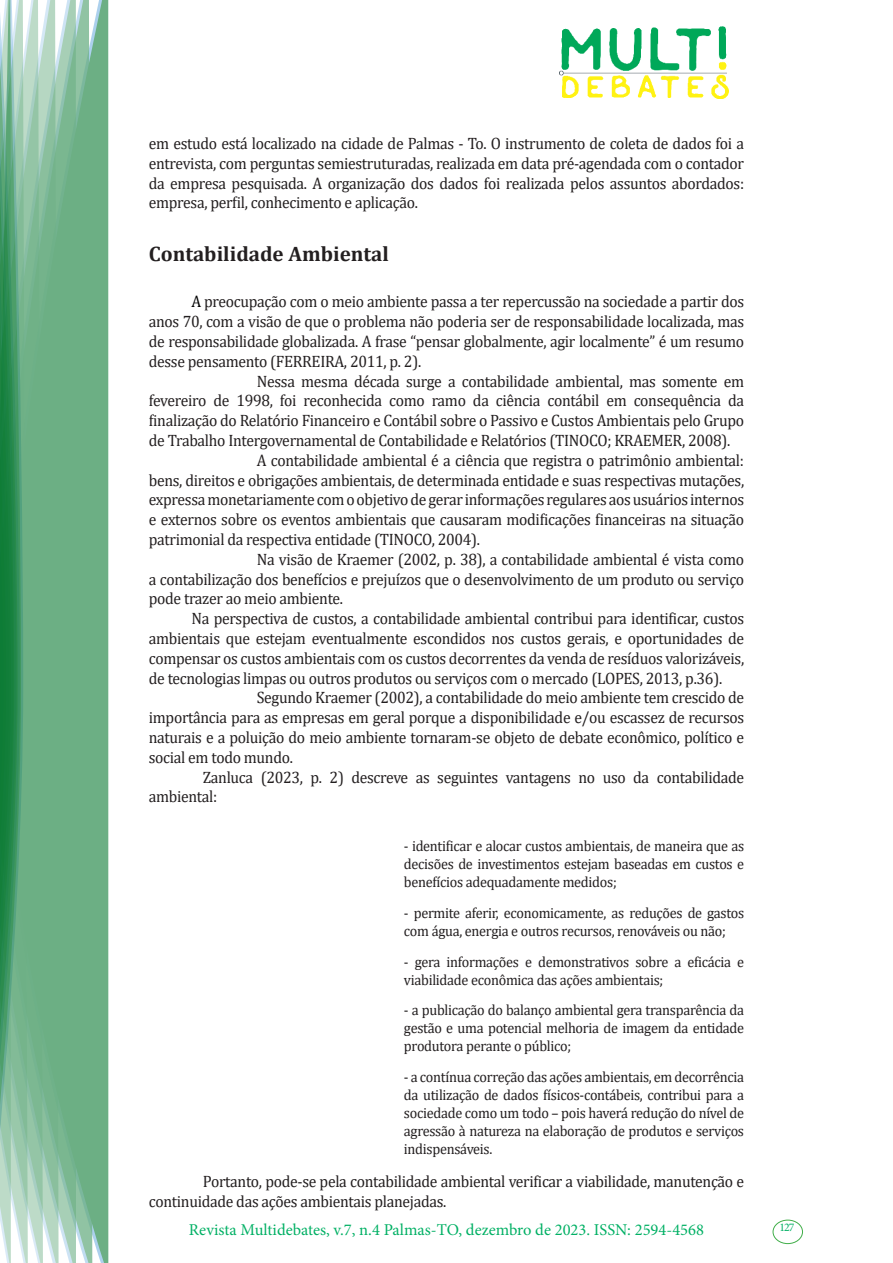
<style>
.page{position:relative;width:893px;height:1263px;background:#fff}
.page>*{position:absolute;margin:0;border:0;box-sizing:border-box;transform-origin:0 0}
.Titulo_2{font:700 21px "Cambria";color:#231f20}
.texto{font:16.5px/19.8px "Cambria";letter-spacing:-.02em;color:#231f20;text-align:justify;scale:.95 1}
.t1{font:16.5px "Minion Pro";color:#00b064}
.citacao{font:15px/18px "Cambria";letter-spacing:-.02em;color:#231f20;text-align:justify;scale:.95 1}
.t2{font:11.7px "Minion Pro";color:#00b064}
.s1{color:#000}
</style>
<div class="page">
<img style="left:559px;top:26px;width:169px;height:72px">
<div style="left:95px;top:0;width:14px;height:1263px;background:#6caf84"></div>
<svg style="left:79px;top:0;width:16px;height:1263px;background:#71b289"></svg>
<svg style="left:62px;top:0;width:17px;height:1263px;background:#75b48c"></svg>
<svg style="left:45px;top:0;width:17px;height:1263px;background:#7cb792"></svg>
<svg style="left:30px;top:0;width:15px;height:1263px;background:#80ba96"></svg>
<svg style="left:0;top:0;width:30px;height:1263px;background:#61a97f"></svg>
<div style="left:772px;top:1219px;width:31px;height:25px;border:1px solid #40ae49;border-radius:50%"></div>
<p class="texto" style="left:149px;top:133px;width:628px">em estudo está localizado na cidade de Palmas - To. O instrumento de coleta de dados foi a entrevista, com perguntas semiestruturadas, realizada em data pré-agendada com o contador da empresa pesquisada. A organização dos dados foi realizada pelos assuntos abordados: empresa, perfil, conhecimento e aplicação.</p>
<p class="Titulo_2" style="left:149px;top:239px;width:242px">Contabilidade Ambiental</p>
<p class="texto" style="left:149px;top:292px;width:628px;text-indent:43px"><span class="s1">A</span> preocupação com o meio ambiente passa a ter repercussão na sociedade a partir dos anos 70, com a visão de que o problema não poderia ser de responsabilidade localizada, mas de responsabilidade globalizada. A frase “pensar globalmente, agir localmente” é um resumo desse pensamento (FERREIRA, 2011, p. 2).</p>
<p class="texto" style="left:149px;top:371px;width:628px;text-indent:108px">Nessa mesma década surge a contabilidade ambiental, mas somente em fevereiro de 1998, foi reconhecida como ramo da ciência contábil em consequência da finalização do Relatório Financeiro e Contábil sobre o Passivo e Custos Ambientais pelo Grupo de Trabalho Intergovernamental de Contabilidade e Relatórios (TINOCO; KRAEMER, 2008).</p>
<p class="texto" style="left:149px;top:450px;width:628px;text-indent:108px">A contabilidade ambiental é a ciência que registra o patrimônio ambiental: bens, direitos e obrigações ambientais, de determinada entidade e suas respectivas mutações, expressa monetariamente com o objetivo de gerar informações regulares aos usuários internos e externos sobre os eventos ambientais que causaram modificações financeiras na situação patrimonial da respectiva entidade (TINOCO, 2004).</p>
<p class="texto" style="left:149px;top:549px;width:628px;text-indent:108px">Na visão de Kraemer (2002, p. 38), a contabilidade ambiental é vista como a contabilização dos benefícios e prejuízos que o desenvolvimento de um produto ou serviço pode trazer ao meio ambiente.</p>
<p class="texto" style="left:149px;top:609px;width:628px;text-indent:43px">Na perspectiva de custos, a contabilidade ambiental contribui para identificar, custos ambientais que estejam eventualmente escondidos nos custos gerais, e oportunidades de compensar os custos ambientais com os custos decorrentes da venda de resíduos valorizáveis, de tecnologias limpas ou outros produtos ou serviços com o mercado (LOPES, 2013, p.36).</p>
<p class="texto" style="left:149px;top:688px;width:628px;text-indent:108px">Segundo Kraemer (2002), a contabilidade do meio ambiente tem crescido de importância para as empresas em geral porque a disponibilidade e/ou escassez de recursos naturais e a poluição do meio ambiente tornaram-se objeto de debate econômico, político e social em todo mundo.</p>
<p class="texto" style="left:149px;top:767px;width:628px;text-indent:54px">Zanluca (2023, p. 2) descreve as seguintes vantagens no uso da contabilidade ambiental:</p>
<p class="citacao" style="left:404px;top:837px;width:360px">- identificar e alocar custos ambientais, de maneira que as decisões de investimentos estejam baseadas em custos e benefícios adequadamente medidos;</p>
<p class="citacao" style="left:404px;top:904px;width:360px">- permite aferir, economicamente, as reduções de gastos com água, energia e outros recursos, renováveis ou não;</p>
<p class="citacao" style="left:404px;top:952px;width:360px">- gera informações e demonstrativos sobre a eficácia e viabilidade econômica das ações ambientais;</p>
<p class="citacao" style="left:404px;top:1001px;width:360px">- a publicação do balanço ambiental gera transparência da gestão e uma potencial melhoria de imagem da entidade produtora perante o público;</p>
<p class="citacao" style="left:404px;top:1068px;width:360px">- a contínua correção das ações ambientais, em decorrência da utilização de dados físicos-contábeis, contribui para a sociedade como um todo – pois haverá redução do nível de agressão à natureza na elaboração de produtos e serviços indispensáveis.</p>
<p class="texto" style="left:149px;top:1171px;width:628px;text-indent:54px">Portanto, pode-se pela contabilidade ambiental verificar a viabilidade, manutenção e continuidade das ações ambientais planejadas.</p>
<p class="t1" style="left:189px;top:1218px;width:517px">Revista Multidebates, v.7, n.4 Palmas-TO, dezembro de 2023. ISSN: 2594-4568</p>
<p class="t2" style="left:779px;top:1219px;width:16px">127</p>
</div>
